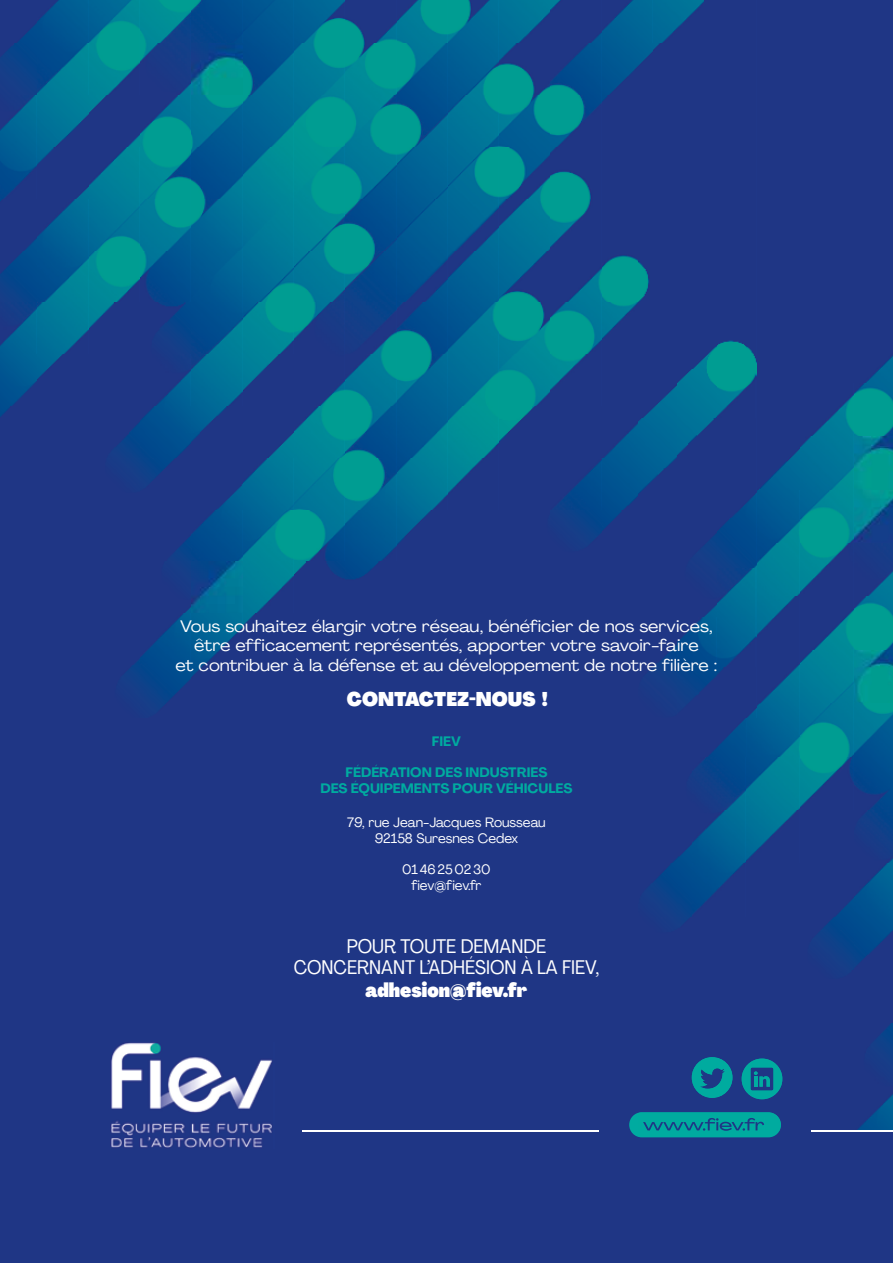
<style>
.page{position:relative;width:893px;height:1263px;background:#1f3685}
.page>*{position:absolute;margin:0;border:0;box-sizing:border-box;transform-origin:0 0}
.t1{font:condensed 19.5px/21px "Agrandir";color:#fff;text-align:center}
.t2{font:900 condensed 19.5px "Agrandir";color:#fff}
.t3{font:16.5px/19.8px "Agrandir";color:#fff;text-align:center;scale:1.1 1}
.t4{font:13.5px/16.2px "Agrandir";color:#fff;text-align:center}
.t5{font:700 13.5px/16.2px "Agrandir";color:#00aba0;text-align:center}
</style>
<div class="page">
<div style="left:629px;top:1112px;width:152px;height:25px;background:#00aba0;border-radius:13px"></div>
<img style="left:111px;top:1042px;width:164px;height:106px">
<img style="left:756px;top:170px;width:137px;height:534px">
<img style="left:639px;top:717px;width:108px;height:40px">
<img style="left:747px;top:704px;width:146px;height:53px">
<img style="left:639px;top:757px;width:254px;height:320px">
<div style="left:639px;top:1077px;width:108px;height:35px;background:#1f3685"></div>
<img style="left:747px;top:1077px;width:146px;height:54px">
<img style="left:639px;top:1112px;width:142px;height:19px">
<img style="left:643px;top:1118px;width:121px;height:13px">
<img style="left:692px;top:1057px;width:40px;height:41px">
<svg style="left:742px;top:1058px;width:40px;height:41px;background:#0d7993"></svg>
<img style="left:0;top:0;width:756px;height:148px">
<img style="left:0;top:148px;width:654px;height:51px">
<div style="left:654px;top:148px;width:102px;height:22px;background:#1f3685"></div>
<img style="left:0;top:199px;width:639px;height:518px">
<img style="left:639px;top:170px;width:117px;height:547px">
<hr style="left:811px;top:1130px;width:82px;height:1px;background:#fff">
<hr style="left:302px;top:1130px;width:296px;height:1px;background:#fff">
<p class="t3" style="left:176px;top:616px;width:494px">Vous souhaitez élargir votre réseau, bénéficier de nos services, être efficacement représentés, apporter votre savoir-faire<br>et contribuer à la défense et au développement de notre filière :</p>
<p class="t2" style="left:347px;top:687px;width:202px">CONTACTEZ-NOUS !</p>
<p class="t5" style="left:432px;top:733px;width:31px">FIEV</p>
<p class="t5" style="left:320px;top:764px;width:254px">FÉDÉRATION DES INDUSTRIES<br>DES ÉQUIPEMENTS POUR VÉHICULES</p>
<p class="t4" style="left:347px;top:814px;width:200px">79, rue Jean-Jacques Rousseau<br>92158 Suresnes Cedex</p>
<p class="t4" style="left:402px;top:861px;width:90px">01 46 25 02 30 fiev@fiev.fr</p>
<p class="t1" style="left:294px;top:936px;width:307px">POUR TOUTE DEMANDE<br>CONCERNANT L’ADHÉSION À LA FIEV,</p>
<p class="t2" style="left:366px;top:977px;width:163px">adhesion@fiev.fr</p>
</div>
